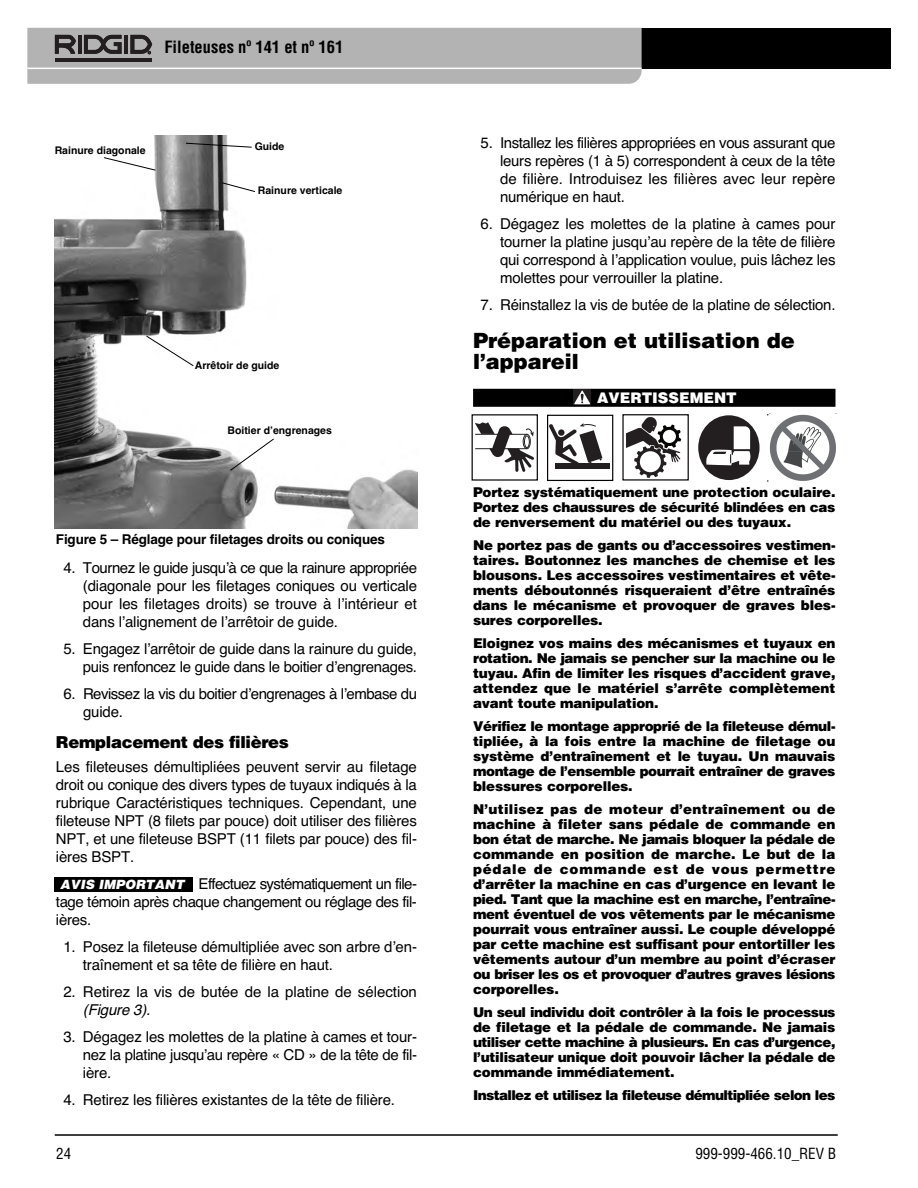
<style>
.page{position:relative;width:918px;height:1188px;background:#fff}
.page>*{position:absolute;margin:0;border:0;box-sizing:border-box;transform-origin:0 0}
.t1{font:900 21px/21px "Helvetica LT Std";color:#000}
.t2{font:900 16.5px "Helvetica LT Std";letter-spacing:-.02em;color:#000}
.t3{font:700 condensed 16.5px "Helvetica LT Std";color:#000}
.t4{font:15px/18px "Helvetica";letter-spacing:-.01em;color:#000;text-align:justify}
.t5{font:15px/18px "Helvetica";letter-spacing:-.035em;color:#000}
.t6{font:condensed 15px "Helvetica LT Std";color:#000}
.t7{font:900 14.7px "Helvetica LT Std";color:#fff}
.t8{font:900 13.5px/15px "Helvetica LT Std";letter-spacing:-.015em;color:#000;text-align:justify}
.t9{font:900 13.5px "Helvetica LT Std";letter-spacing:-.045em;color:#000}
.t10{font:700 13.5px "Helvetica";letter-spacing:-.01em;color:#000}
.t11{font:italic 900 12.75px "Helvetica LT Std";color:#fff}
.t12{font:700 10.5px "Helvetica";color:#000}
.s1{font-family:"Helvetica LT Std"}
.s2{font-style:italic}
</style>
<div class="page">
<hr style="left:55px;top:1134px;width:783px;height:2px;background:#000">
<div style="left:463px;top:28px;width:428px;height:41px;background:#000"></div>
<div style="left:473px;top:389px;width:363px;height:18px;background:#000"></div>
<div style="left:573px;top:389px;width:18px;height:15px;background:#231f20"></div>
<svg style="left:574px;top:391px;width:16px;height:13px"></svg>
<div style="left:556px;top:463px;width:54px;height:6px;background:#231f20"></div>
<svg style="left:549px;top:423px;width:53px;height:43px"></svg>
<div style="left:547px;top:415px;width:66px;height:66px;border:1px solid #000"></div>
<svg style="left:768px;top:413px;width:69px;height:69px"></svg>
<svg style="left:626px;top:417px;width:55px;height:61px"></svg>
<div style="left:622px;top:414px;width:67px;height:67px;border:1px solid #000"></div>
<div style="left:698px;top:415px;width:62px;height:65px;background:#231f20;border-radius:50%"></div>
<svg style="left:706px;top:426px;width:45px;height:39px"></svg>
<svg style="left:475px;top:422px;width:59px;height:50px"></svg>
<svg style="left:27px;top:28px;width:615px;height:56px;background:#afafaf"></svg>
<img style="left:54px;top:135px;width:364px;height:393px">
<svg style="left:146px;top:335px;width:48px;height:32px"></svg>
<svg style="left:185px;top:142px;width:67px;height:6px"></svg>
<svg style="left:221px;top:182px;width:35px;height:10px"></svg>
<svg style="left:229px;top:438px;width:46px;height:33px"></svg>
<svg style="left:103px;top:157px;width:53px;height:14px"></svg>
<div style="left:54px;top:877px;width:139px;height:14px;background:#000"></div>
<p class="t3" style="left:164px;top:41px;width:181px">Fileteuses nº 141 et nº 161</p>
<p class="t12" style="left:55px;top:144px;width:93px">Rainure diagonale</p>
<p class="t12" style="left:255px;top:141px;width:31px">Guide</p>
<p class="t12" style="left:258px;top:184px;width:86px">Rainure verticale</p>
<p class="t12" style="left:195px;top:359px;width:86px">Arrêtoir de guide</p>
<p class="t12" style="left:228px;top:424px;width:106px">Boitier d’engrenages</p>
<p class="t10" style="left:56px;top:531px;width:331px">Figure 5 – Réglage pour filetages droits ou coniques</p>
<p class="t4" style="left:83px;top:558px;width:336px;text-indent:-20px">4<span class="s1">.</span> Tournez le guide jusqu’à ce que la rainure appropriée (diagonale pour les filetages coniques ou verticale pour les filetages droits) se trouve à l’intérieur et dans l’alignement de l’arrêtoir de guide.</p>
<p class="t4" style="left:63px;top:639px;width:355px;text-align:right">5<span class="s1">.</span> Engagez l’arrêtoir de guide dans la rainure du guide, puis renfoncez le guide dans le boitier d’engrenages.</p>
<p class="t5" style="left:83px;top:684px;width:336px;text-indent:-20px">6<span class="s1">.</span> Revissez la vis du boitier d’engrenages à l’embase du guide.</p>
<p class="t2" style="left:56px;top:736px;width:234px">Remplacement des filières</p>
<p class="t4" style="left:56px;top:757px;width:363px">Les fileteuses démultipliées peuvent servir au filetage droit ou conique des divers types de tuyaux indiqués à la rubrique Caractéristiques techniques. Cependant, une fileteuse NPT (8 filets par pouce) doit utiliser des filières NPT, et une fileteuse BSPT (11 filets par pouce) des fil&shy;ières BSPT.</p>
<p class="t4" style="left:56px;top:874px;width:363px;text-indent:143px">Effectuez systématiquement un file&shy;tage témoin après chaque changement ou réglage des fil&shy;ières.</p>
<p class="t4" style="left:83px;top:937px;width:336px;text-indent:-20px">1<span class="s1">.</span> Posez la fileteuse démultipliée avec son arbre d’en - traînement et sa tête de filière en haut.</p>
<p class="t4" style="left:83px;top:982px;width:336px;text-indent:-20px">2<span class="s1">.</span> Retirez la vis de butée de la platine de sélection <span class="s2">(Figure 3).</span></p>
<p class="t4" style="left:83px;top:1027px;width:336px;text-indent:-20px">3<span class="s1">.</span> Dégagez les molettes de la platine à cames et tour - nez la platine jusqu’au repère « CD » de la tête de fil&shy;ière.</p>
<p class="t4" style="left:63px;top:1090px;width:333px">4<span class="s1">.</span> Retirez les filières existantes de la tête de filière.</p>
<p class="t11" style="left:60px;top:880px;width:125px">AVIS IMPORTANT</p>
<p class="t4" style="left:500px;top:134px;width:337px;text-indent:-20px">5<span class="s1">.</span> Installez les filières appropriées en vous assurant que leurs repères (1 à 5) correspondent à ceux de la tête de filière. Introduisez les filières avec leur repère numérique en haut.</p>
<p class="t4" style="left:500px;top:215px;width:337px;text-indent:-20px">6<span class="s1">.</span> Dégagez les molettes de la platine à cames pour tourner la platine jusqu’au repère de la tête de filière qui correspond à l’application voulue, puis lâchez les molettes pour verrouiller la platine.</p>
<p class="t4" style="left:481px;top:296px;width:356px">7<span class="s1">.</span> Réinstallez la vis de butée de la platine de sélection.</p>
<h1 class="t1" style="left:473px;top:332px;width:323px">Préparation et utilisation de l’appareil</h1>
<p class="t7" style="left:597px;top:393px;width:141px">AVERTISSEMENT</p>
<p class="t8" style="left:473px;top:486px;width:364px">Portez systématiquement une protection oculaire.<br>Portez des chaussures de sécurité blindées en cas de renversement du matériel ou des tuyaux.</p>
<p class="t8" style="left:473px;top:539px;width:364px">Ne portez pas de gants ou d’accessoires vesti men - taires. Boutonnez les manches de chemise et les blousons. Les accessoires vestimentaires et vête&shy;ments déboutonnés risqueraient d’être entraînés dans le mécanisme et provoquer de graves bles - sures corporelles.</p>
<p class="t8" style="left:473px;top:637px;width:364px">Eloignez vos mains des mécanismes et tuyaux en rotation. Ne jamais se pencher sur la machine ou le tuyau. Afin de limiter les risques d’accident grave, attendez que le matériel s’arrête complètement avant toute manipulation.</p>
<p class="t8" style="left:473px;top:720px;width:364px">Vérifiez le montage approprié de la fileteuse démul&shy;tipliée, à la fois entre la machine de filetage ou système d’entraînement et le tuyau. Un mauvais montage de l’ensemble pourrait entraîner de graves blessures corporelles.</p>
<p class="t8" style="left:473px;top:803px;width:364px">N’utilisez pas de moteur d’entraînement ou de machine à fileter sans pédale de commande en bon état de marche. Ne jamais bloquer la pédale de commande en position de marche. Le but de la pédale de commande est de vous permettre d’arrêter la machine en cas d’urgence en levant le pied. Tant que la machine est en marche, l’en traîne - ment éventuel de vos vêtements par le mécanisme pourrait vous entraîner aussi. Le couple développé par cette machine est suffisant pour entortiller les vêtements autour d’un membre au point d’écraser ou briser les os et provoquer d’autres graves lésions corporelles.</p>
<p class="t8" style="left:473px;top:1006px;width:364px">Un seul individu doit contrôler à la fois le processus de filetage et la pédale de commande. Ne jamais utiliser cette machine à plusieurs. En cas d’urgence, l’utilisateur unique doit pouvoir lâcher la pédale de commande immédiatement.</p>
<p class="t9" style="left:473px;top:1091px;width:364px">Installez et utilisez la fileteuse démultipliée selon les</p>
<p class="t6" style="left:56px;top:1147px;width:16px">24</p>
<p class="t6" style="left:695px;top:1147px;width:142px">999-999-466.10_REV B</p>
</div>
